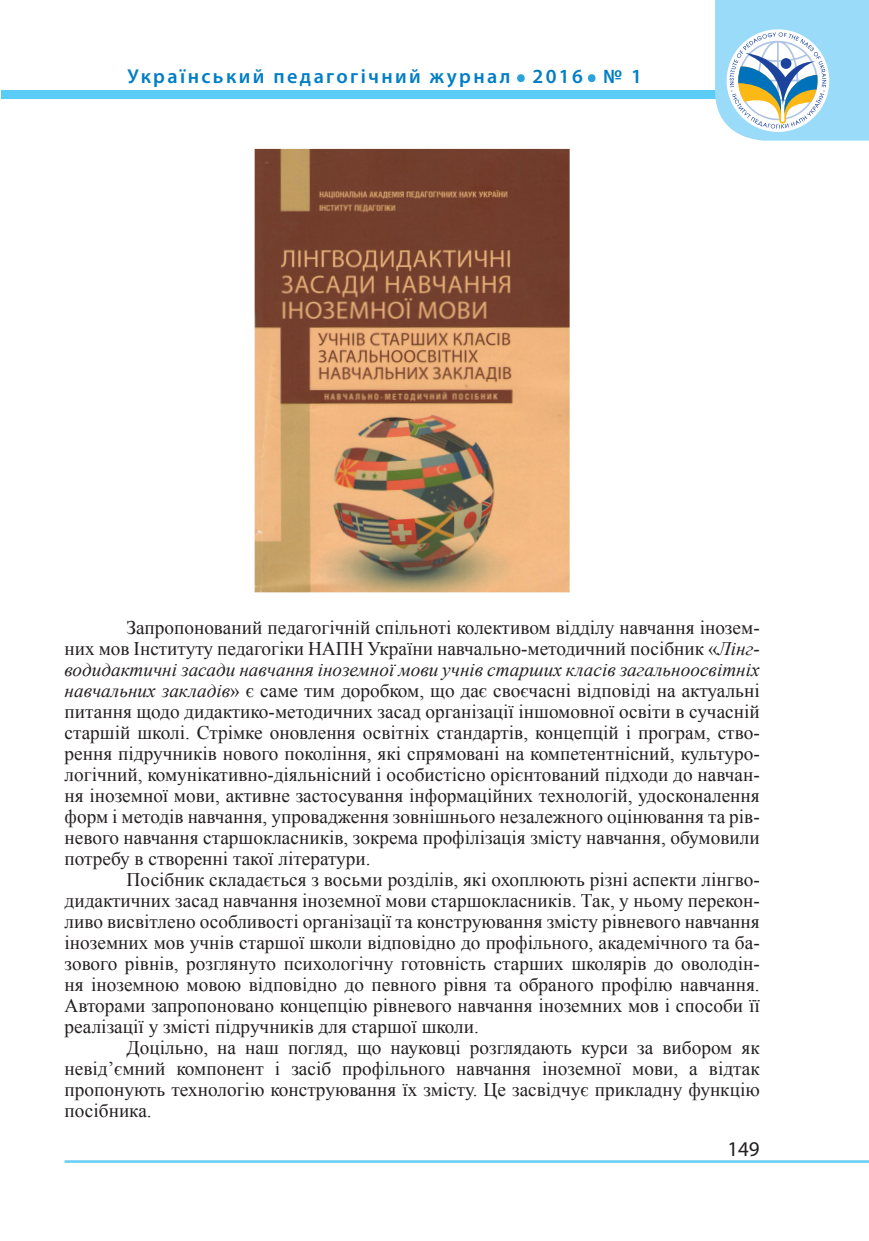
<style>
.page{position:relative;width:869px;height:1241px;background:#fff}
.page>*{position:absolute;margin:0;border:0;box-sizing:border-box;transform-origin:0 0}
.t1{font:600 50.4px "Myriad Pro";color:#2aa2db}
.t2{font:21px "Myriad Pro";color:#231f20}
.t3{font:600 20.12px "Myriad Pro";letter-spacing:.12em;color:#007ec5}
.Обычный_wrd_2{font:19.25px/21px "Times New Roman";color:#231f20;text-align:justify}
.s1{font-style:italic}
</style>
<div class="page">
<div style="left:1px;top:90px;width:867px;height:8px;background:#5accf5"></div>
<hr style="left:64px;top:1159px;width:804px;height:3px;background:#6bcff6">
<svg style="left:714px;top:0;width:154px;height:141px"></svg>
<img style="left:254px;top:149px;width:315px;height:443px">
<p class="t3" style="left:127px;top:64px;width:384px">Український педагогічний журнал</p>
<h1 class="t1" style="left:514px;top:33px;width:13px">.</h1>
<p class="t3" style="left:532px;top:64px;width:52px">2016</p>
<h1 class="t1" style="left:585px;top:33px;width:13px">.</h1>
<p class="t3" style="left:603px;top:64px;width:40px">№ 1</p>
<p class="Обычный_wrd_2" style="left:64px;top:616px;width:696px;text-indent:62px">Запропонований педагогічній спільноті колективом відділу навчання інозем&shy;них мов Інституту педагогіки НАПН України навчально-методичний посібник «<span class="s1">Лінг&shy;водидактичні засади навчання іноземної мови учнів старших класів загальноосвітніх навчальних закладів</span>» є саме тим доробком, що дає своєчасні відповіді на актуальні питання щодо дидактико-методичних засад організації іншомовної освіти в сучасній старшій школі. Стрімке оновлення освітніх стандартів, концепцій і програм, ство&shy;рення підручників нового покоління, які спрямовані на компетентнісний, культуро&shy;логічний, комунікативно-діяльнісний і особистісно орієнтований підходи до навчан&shy;ня іноземної мови, активне застосування інформаційних технологій, удосконалення форм і методів навчання, упровадження зовнішнього незалежного оцінювання та рів&shy;невого навчання старшокласників, зокрема профілізація змісту навчання, обумовили потребу в створенні такої літератури.</p>
<p class="Обычный_wrd_2" style="left:64px;top:868px;width:696px;text-indent:62px">Посібник складається з восьми розділів, які охоплюють різні аспекти лінгво&shy;дидактичних засад навчання іноземної мови старшокласників. Так, у ньому перекон&shy;ливо висвітлено особливості організації та конструювання змісту рівневого навчання іноземних мов учнів старшої школи відповідно до профільного, академічного та ба&shy;зового рівнів, розглянуто психологічну готовність старших школярів до оволодін&shy;ня іноземною мовою відповідно до певного рівня та обраного профілю навчання.<br>Авторами запропоновано концепцію рівневого навчання іноземних мов і способи її реалізації у змісті підручників для старшої школи.</p>
<p class="Обычный_wrd_2" style="left:64px;top:1036px;width:696px;text-indent:62px">Доцільно, на наш погляд, що науковці розглядають курси за вибором як невід’ємний компонент і засіб профільного навчання іноземної мови, а відтак пропонують технологію конструювання їх змісту. Це засвідчує прикладну функцію посібника.</p>
<p class="t2" style="left:727px;top:1135px;width:34px">149</p>
</div>
